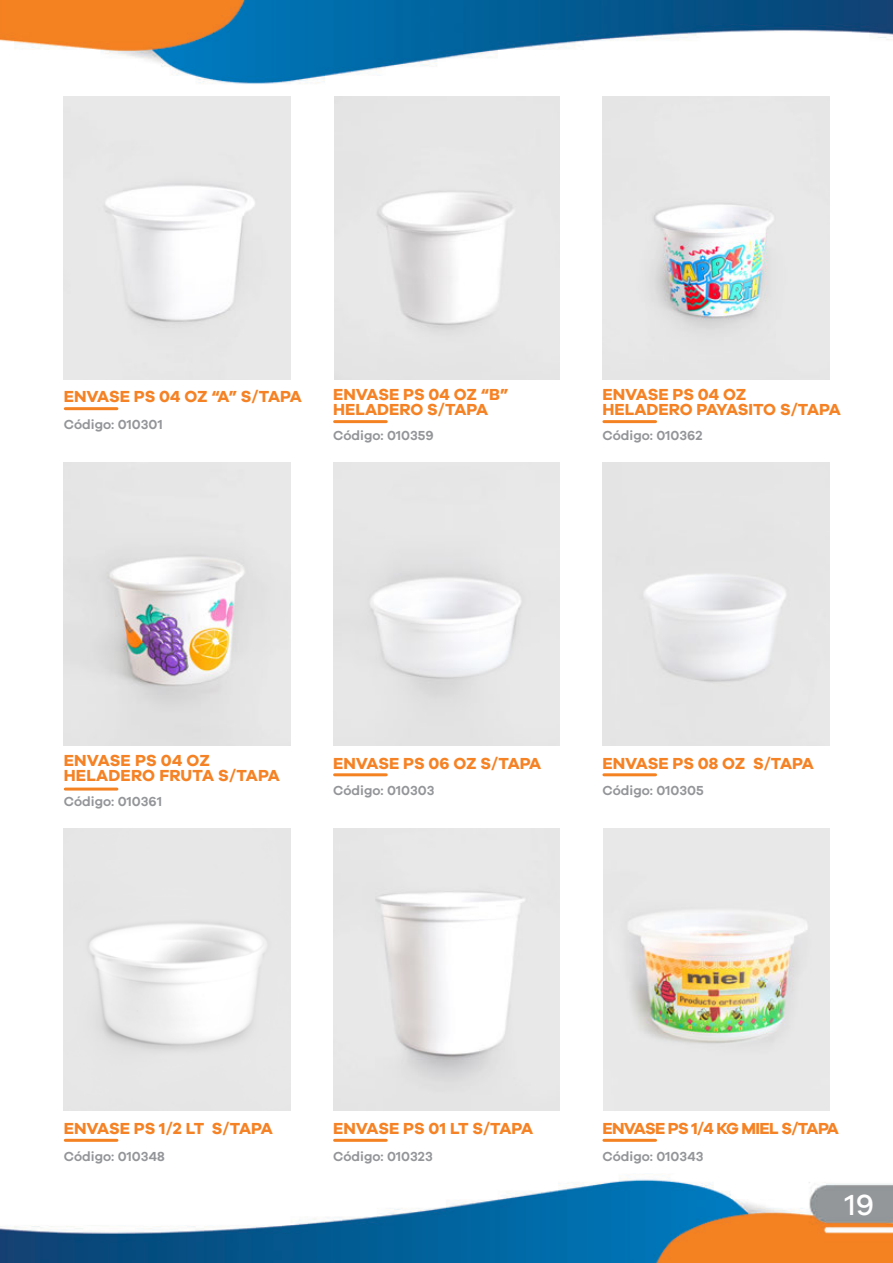
<style>
.page{position:relative;width:893px;height:1263px;background:#fff}
.page>*{position:absolute;margin:0;border:0;box-sizing:border-box;transform-origin:0 0}
.t1{font:500 30px "Galano Grotesque";color:#fff}
.t2{font:700 16.5px "Galano Grotesque";color:#f58224}
.t3{font:700 16.5px "Galano Grotesque";letter-spacing:-.04em;color:#f58224}
.t4{font:600 13.5px "Galano Grotesque";color:#939598}
</style>
<div class="page">
<img style="left:0;top:0;width:893px;height:1263px">
<hr style="left:65px;top:407px;width:52px;height:3px;background:#f58222">
<hr style="left:335px;top:773px;width:51px;height:3px;background:#f58222">
<hr style="left:604px;top:773px;width:52px;height:3px;background:#f58222">
<hr style="left:335px;top:1139px;width:51px;height:3px;background:#f58222">
<hr style="left:65px;top:1139px;width:52px;height:3px;background:#f58222">
<hr style="left:604px;top:1139px;width:52px;height:3px;background:#f58222">
<img style="left:64px;top:97px;width:227px;height:282px">
<img style="left:64px;top:463px;width:227px;height:282px">
<img style="left:64px;top:828px;width:227px;height:283px">
<img style="left:335px;top:97px;width:225px;height:282px">
<img style="left:333px;top:463px;width:227px;height:282px">
<img style="left:333px;top:828px;width:227px;height:283px">
<img style="left:602px;top:97px;width:227px;height:282px">
<img style="left:602px;top:463px;width:227px;height:282px">
<img style="left:604px;top:828px;width:225px;height:283px">
<hr style="left:65px;top:787px;width:52px;height:3px;background:#f58222">
<hr style="left:335px;top:420px;width:51px;height:3px;background:#f58222">
<hr style="left:604px;top:420px;width:52px;height:3px;background:#f58222">
<p class="t2" style="left:64px;top:387px;width:239px">ENVASE PS 04 OZ “A” S/TAPA</p>
<p class="t4" style="left:64px;top:416px;width:100px">Código: 010301</p>
<p class="t2" style="left:333px;top:385px;width:177px">ENVASE PS 04 OZ “B”</p>
<p class="t2" style="left:333px;top:400px;width:156px">HELADERO S/TAPA</p>
<p class="t2" style="left:602px;top:385px;width:145px">ENVASE PS 04 OZ</p>
<p class="t2" style="left:602px;top:400px;width:240px">HELADERO PAYASITO S/TAPA</p>
<p class="t4" style="left:333px;top:427px;width:102px">Código: 010359</p>
<p class="t4" style="left:602px;top:427px;width:102px">Código: 010362</p>
<p class="t2" style="left:64px;top:751px;width:148px">ENVASE PS 04 OZ</p>
<p class="t2" style="left:64px;top:766px;width:218px">HELADERO FRUTA S/TAPA</p>
<p class="t4" style="left:64px;top:793px;width:100px">Código: 010361</p>
<p class="t2" style="left:333px;top:753px;width:210px">ENVASE PS 06 OZ S/TAPA</p>
<p class="t2" style="left:602px;top:753px;width:213px">ENVASE PS 08 OZ S/TAPA</p>
<p class="t4" style="left:333px;top:782px;width:103px">Código: 010303</p>
<p class="t4" style="left:602px;top:782px;width:103px">Código: 010305</p>
<p class="t2" style="left:64px;top:1118px;width:210px">ENVASE PS 1/2 LT S/TAPA</p>
<p class="t2" style="left:333px;top:1118px;width:202px">ENVASE PS 01 LT S/TAPA</p>
<p class="t3" style="left:602px;top:1118px;width:238px">ENVASE PS 1/4 KG MIEL S/TAPA</p>
<p class="t4" style="left:64px;top:1148px;width:102px">Código: 010348</p>
<p class="t4" style="left:333px;top:1148px;width:101px">Código: 010323</p>
<p class="t4" style="left:602px;top:1148px;width:102px">Código: 010343</p>
<p class="t1" style="left:845px;top:1186px;width:31px">19</p>
</div>
